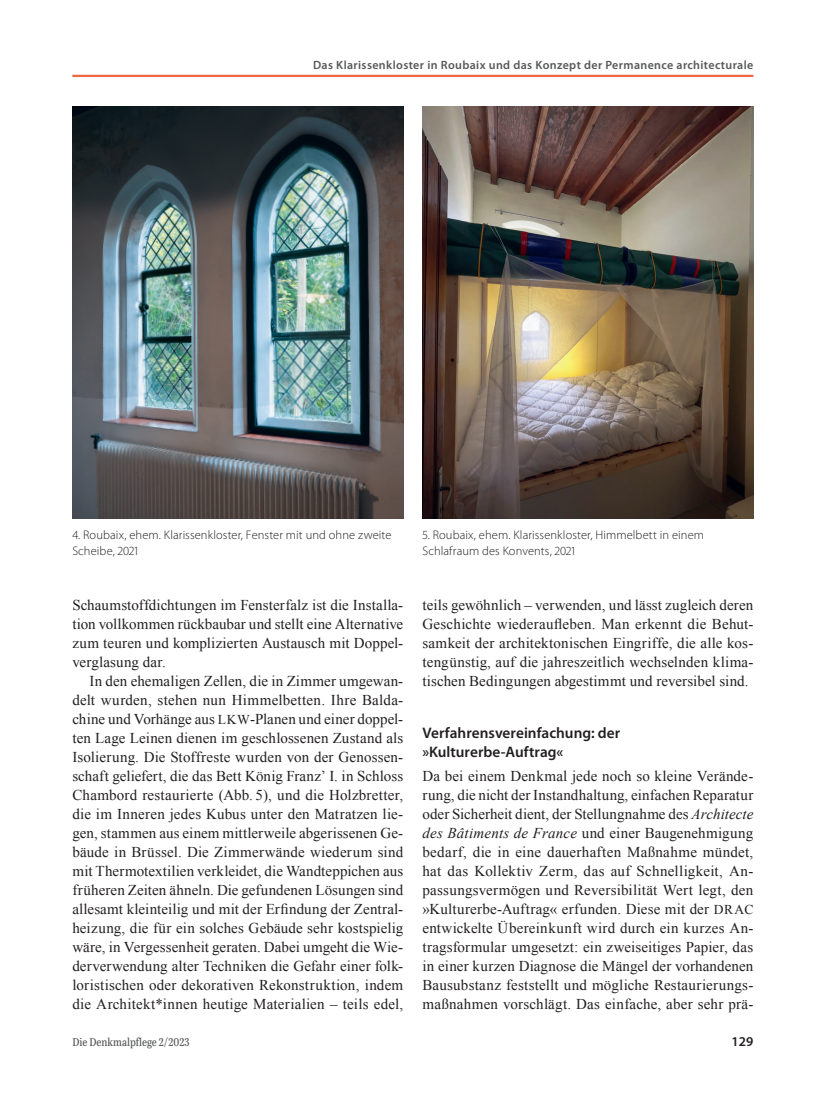
<style>
.page{position:relative;width:830px;height:1106px;background:#fff}
.page>*{position:absolute;margin:0;border:0;box-sizing:border-box;transform-origin:0 0}
.DD_Zwischenüberschrift{font:600 15.3px/19px "Myriad Pro";color:#231f20}
.DD_Fließtext{font:15px/19px "Times New Roman";letter-spacing:.01em;color:#231f20;text-align:justify}
.DD_Kapitelanfang{font:15px/19px "Times New Roman";letter-spacing:.015em;color:#231f20;text-align:justify}
.t1{font:600 13.5px "Myriad Pro";color:#231f20}
.DD_Bildlegenden{font:300 12.45px/16.5px "Myriad Pro";letter-spacing:.005em;color:#231f20}
.t2{font:600 12px "Myriad Pro";letter-spacing:.03em;color:#57585a}
.t3{font:11.25px "Abril Titling Cnd";color:#57585a}
.s1{font-size:13.5px}
.s2{font-style:italic}
</style>
<div class="page">
<hr style="left:72px;top:75px;width:681px;height:2px;background:#f26640">
<img style="left:72px;top:106px;width:331px;height:413px">
<img style="left:422px;top:106px;width:331px;height:413px">
<p class="t2" style="left:313px;top:58px;width:441px">Das Klarissenkloster in Roubaix und das Konzept der Permanence architecturale</p>
<p class="DD_Bildlegenden" style="left:72px;top:526px;width:320px">4. Roubaix, ehem. Klarissenkloster, Fenster mit und ohne zweite<br>Scheibe, 2021</p>
<p class="DD_Bildlegenden" style="left:422px;top:526px;width:283px">5. Roubaix, ehem. Klarissenkloster, Himmelbett in einem<br>Schlafraum des Konvents, 2021</p>
<p class="DD_Fließtext" style="left:72px;top:595px;width:332px">Schaumstoffdichtungen im Fensterfalz ist die Installa&shy;tion vollkommen rückbaubar und stellt eine Alternative zum teuren und komplizierten Austausch mit Doppel&shy;verglasung dar.</p>
<p class="DD_Fließtext" style="left:72px;top:671px;width:332px;text-indent:17px">In den ehemaligen Zellen, die in Zimmer umgewan&shy;delt wurden, stehen nun Himmelbetten. Ihre Balda&shy;chine und Vorhänge aus <span class="s1">LKW</span>-Planen und einer doppel&shy;ten Lage Leinen dienen im geschlossenen Zustand als Isolierung. Die Stoffreste wurden von der Genossen&shy;schaft geliefert, die das Bett König Franzʼ I. in Schloss Chambord restaurierte (Abb. 5), und die Holzbretter, die im Inneren jedes Kubus unter den Matratzen lie&shy;gen, stammen aus einem mittlerweile abgerissenen Ge&shy;bäude in Brüssel. Die Zimmerwände wiederum sind mit Thermotextilien verkleidet, die Wandteppichen aus früheren Zeiten ähneln. Die gefundenen Lösungen sind allesamt kleinteilig und mit der Erfindung der Zentral&shy;heizung, die für ein solches Gebäude sehr kostspielig wäre, in Vergessenheit geraten. Dabei umgeht die Wie&shy;derverwendung alter Techniken die Gefahr einer folk&shy;loristischen oder dekorativen Rekonstruktion, indem die Architekt*innen heutige Materialien – teils edel,</p>
<p class="DD_Fließtext" style="left:422px;top:595px;width:332px">teils gewöhnlich – verwenden, und lässt zugleich deren Geschichte wiederaufleben. Man erkennt die Behut&shy;samkeit der architektonischen Eingriffe, die alle kos&shy;tengünstig, auf die jahreszeitlich wechselnden klima&shy;tischen Bedingungen abgestimmt und reversibel sind.</p>
<p class="DD_Zwischenüberschrift" style="left:422px;top:723px;width:199px">Verfahrensvereinfachung: der »Kulturerbe-Auftrag«</p>
<p class="DD_Kapitelanfang" style="left:422px;top:766px;width:332px">Da bei einem Denkmal jede noch so kleine Verände&shy;rung, die nicht der Instandhaltung, einfachen Reparatur oder Sicherheit dient, der Stellungnahme des <span class="s2">Architecte des Bâtiments de France</span> und einer Baugenehmigung bedarf, die in eine dauerhaften Maßnahme mündet, hat das Kollektiv Zerm, das auf Schnelligkeit, An&shy;passungsvermögen und Reversibilität Wert legt, den »Kulturerbe-Auftrag« erfunden. Diese mit der <span class="s1">DRAC </span>entwickelte Übereinkunft wird durch ein kurzes An&shy;tragsformular umgesetzt: ein zweiseitiges Papier, das in einer kurzen Diagnose die Mängel der vorhandenen Bausubstanz feststellt und mögliche Restaurierungs&shy;maßnahmen vorschlägt. Das einfache, aber sehr prä-</p>
<p class="t3" style="left:72px;top:1034px;width:119px">Die Denkmalpflege 2/2023</p>
<p class="t1" style="left:731px;top:1033px;width:23px">129</p>
</div>
